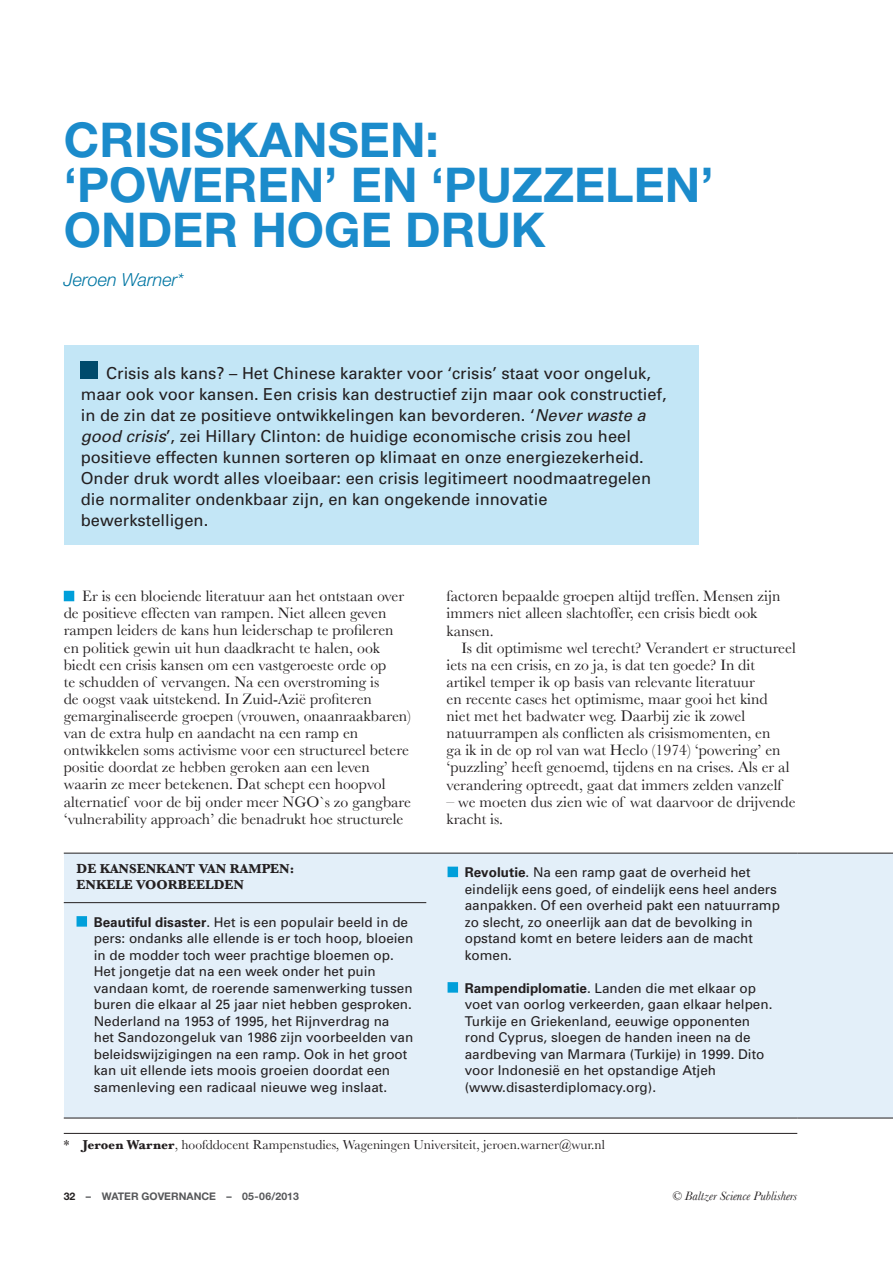
<style>
.page{position:relative;width:893px;height:1263px;background:#fff}
.page>*{position:absolute;margin:0;border:0;box-sizing:border-box;transform-origin:0 0}
.t1{font:700 48px/45px "Helvetica Neue";color:#1b8bcb}
.t2{font:italic 300 18px "Helvetica Neue";color:#0076a3}
.t3{font:16.5px/21px "Univers";color:#231f20}
.t4{font:15.75px/17.1px "Baskerville";color:#231f20}
.t5{font:13.5px/16.5px "Univers";color:#231f20}
.t6{font:13.5px "Baskerville";color:#231f20}
.t7{font:700 13.5px/16.5px "Baskerville";color:#231f20}
.t8{font:italic 12.75px "Baskerville";color:#231f20}
.t9{font:700 10.5px "Helvetica Neue";color:#57585a}
.s1{font-style:italic}
.s2{font-weight:700}
.s3{color:#231f20}
</style>
<div class="page">
<div style="left:64px;top:853px;width:829px;height:265px;background:#e3eff9"></div>
<div style="left:64px;top:345px;width:634px;height:199px;background:#c3e6f6"></div>
<div style="left:81px;top:362px;width:17px;height:17px;background:#004b6c"></div>
<div style="left:64px;top:591px;width:10px;height:10px;background:#009fda"></div>
<hr style="left:64px;top:1133px;width:733px;height:1px;background:#231f20">
<hr style="left:64px;top:853px;width:733px;height:1px;background:#231f20">
<hr style="left:64px;top:902px;width:362px;height:1px;background:#231f20">
<div style="left:77px;top:916px;width:10px;height:11px;background:#009fda"></div>
<div style="left:448px;top:867px;width:10px;height:10px;background:#009fda"></div>
<div style="left:448px;top:982px;width:10px;height:11px;background:#009fda"></div>
<hr style="left:797px;top:853px;width:96px;height:1px;background:#231f20">
<hr style="left:64px;top:1118px;width:733px;height:1px;background:#231f20">
<hr style="left:797px;top:1118px;width:96px;height:1px;background:#231f20">
<h1 class="t1" style="left:64px;top:116px;width:651px">CRISISKANSEN: ‘POWEREN’ EN ‘PUZZELEN’<br>ONDER HOGE DRUK</h1>
<p class="t2" style="left:64px;top:268px;width:122px">Jeroen Warner*</p>
<p class="t3" style="left:81px;top:362px;width:587px;text-indent:26px">Crisis als kans? – Het Chinese karakter voor ‘crisis’ staat voor ongeluk, maar ook voor kansen. Een crisis kan destructief zijn maar ook constructief, in de zin dat ze positieve ontwikkelingen kan bevorderen. ‘<span class="s1">Never waste a good crisis</span>’, zei Hillary Clinton: de huidige economische crisis zou heel positieve effecten kunnen sorteren op klimaat en onze energiezekerheid.<br>Onder druk wordt alles vloeibaar: een crisis legitimeert noodmaatregelen die normaliter ondenkbaar zijn, en kan ongekende innovatie bewerkstelligen.</p>
<p class="t4" style="left:64px;top:587px;width:349px;text-indent:18px">Er is een bloeiende literatuur aan het ontstaan over de positieve effecten van rampen. Niet alleen geven rampen leiders de kans hun leiderschap te profileren en politiek gewin uit hun daadkracht te halen, ook biedt een crisis kansen om een vastgeroeste orde op<br>te schudden of vervangen. Na een overstroming is<br>de oogst vaak uitstekend. In Zuid-Azië profiteren gemarginaliseerde groepen (vrouwen, onaanraakbaren) van de extra hulp en aandacht na een ramp en ontwikkelen soms activisme voor een structureel betere positie doordat ze hebben geroken aan een leven waarin ze meer betekenen. Dat schept een hoopvol alternatief voor de bij onder meer NGO`s zo gangbare ‘vulnerability approach’ die benadrukt hoe structurele</p>
<p class="t4" style="left:446px;top:587px;width:336px">factoren bepaalde groepen altijd treffen. Mensen zijn immers niet alleen slachtoffer, een crisis biedt ook kansen.</p>
<p class="t4" style="left:446px;top:639px;width:351px;text-indent:15px">Is dit optimisme wel terecht? Verandert er structureel iets na een crisis, en zo ja, is dat ten goede? In dit artikel temper ik op basis van relevante literatuur<br>en recente cases het optimisme, maar gooi het kind<br>niet met het badwater weg. Daarbij zie ik zowel natuurrampen als conflicten als crisismomenten, en<br>ga ik in de op rol van wat Heclo (1974) ‘powering’ en ‘puzzling’ heeft genoemd, tijdens en na crises. Als er al verandering optreedt, gaat dat immers zelden vanzelf</p>
<p class="t4" style="left:446px;top:793px;width:351px">– we moeten dus zien wie of wat daarvoor de drijvende kracht is.</p>
<p class="t7" style="left:77px;top:860px;width:219px">DE KANSENKANT VAN RAMPEN:<br>ENKELE VOORBEELDEN</p>
<p class="t5" style="left:94px;top:914px;width:321px"><span class="s2">Beautiful disaster</span>. Het is een populair beeld in de pers: ondanks alle ellende is er toch hoop, bloeien in de modder toch weer prachtige bloemen op.<br>Het jongetje dat na een week onder het puin vandaan komt, de roerende samenwerking tussen buren die elkaar al 25 jaar niet hebben gesproken.<br>Nederland na 1953 of 1995, het Rijnverdrag na<br>het Sandozongeluk van 1986 zijn voorbeelden van beleidswijzigingen na een ramp. Ook in het groot kan uit ellende iets moois groeien doordat een samenleving een radicaal nieuwe weg inslaat.</p>
<p class="t5" style="left:465px;top:864px;width:317px"><span class="s2">Revolutie</span>. Na een ramp gaat de overheid het eindelijk eens goed, of eindelijk eens heel anders aanpakken. Of een overheid pakt een natuurramp zo slecht, zo oneerlijk aan dat de bevolking in opstand komt en betere leiders aan de macht komen.</p>
<p class="t5" style="left:465px;top:980px;width:309px"><span class="s2">Rampendiplomatie</span>. Landen die met elkaar op voet van oorlog verkeerden, gaan elkaar helpen.<br>Turkije en Griekenland, eeuwige opponenten rond Cyprus, sloegen de handen ineen na de aardbeving van Marmara (Turkije) in 1999. Dito voor Indonesië en het opstandige Atjeh (www.disasterdiplomacy.org).</p>
<p class="t6" style="left:64px;top:1136px;width:543px">* <span class="s2">Jeroen Warner</span>, hoofddocent Rampenstudies, Wageningen Universiteit, jeroen.warner@wur.nl</p>
<p class="t9" style="left:64px;top:1189px;width:237px"><span class="s3">32</span> – WATER GOVERNANCE – 05-06/2013</p>
<p class="t8" style="left:672px;top:1188px;width:127px">© Baltzer Science Publishers</p>
</div>
